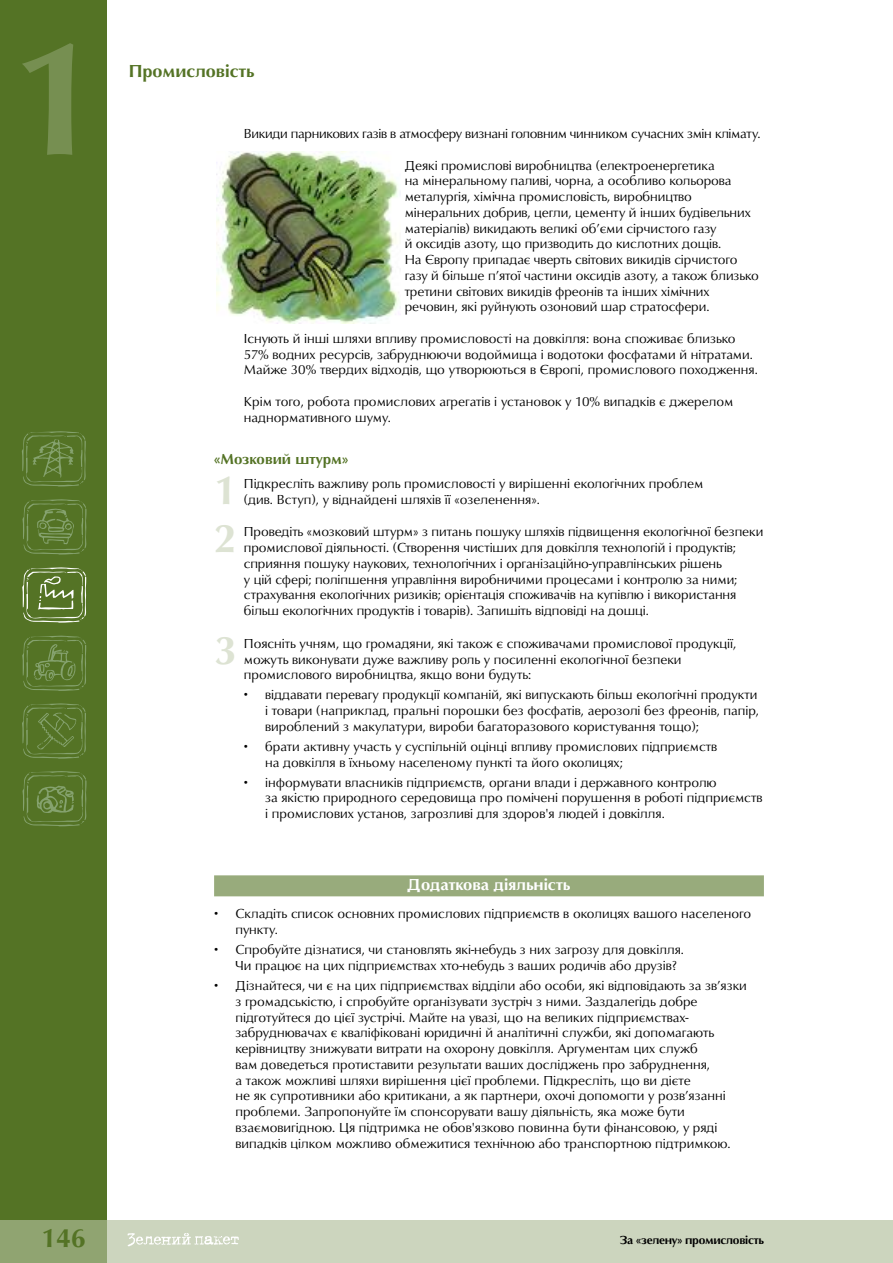
<style>
.page{position:relative;width:893px;height:1263px;background:#fff}
.page>*{position:absolute;margin:0;border:0;box-sizing:border-box;transform-origin:0 0}
.t1{font:700 165px "URW Classico TCY";color:#768f51}
.t2{font:700 41.25px "URW Classico TCY";color:#dde3d3}
.t3{font:700 27px "URW Classico TCY";color:#547325}
.t4{font:700 18px "URW Classico TCY";color:#547325}
.t5{font:700 16.5px "URW Classico TCY";color:#fff}
.t6{font:700 15px "URW Classico TCY";color:#547325}
.t7{font:13.5px/15.8px "URW Classico TCY";color:#000}
.t8{font:13.5px "URW Classico TCY";letter-spacing:-.02em;color:#000}
.t9{font:700 12px "URW Classico TCY";letter-spacing:-.02em;color:#000}
</style>
<div class="page">
<div style="left:0;top:1220px;width:893px;height:43px;background:#ccd5be"></div>
<div style="left:0;top:0;width:106px;height:1263px;background:#547325"></div>
<div style="left:0;top:1220px;width:106px;height:43px;background:#90a471"></div>
<svg style="left:128px;top:1233px;width:111px;height:13px"></svg>
<svg style="left:22px;top:636px;width:64px;height:55px"></svg>
<svg style="left:22px;top:703px;width:64px;height:56px"></svg>
<svg style="left:23px;top:771px;width:63px;height:55px"></svg>
<svg style="left:23px;top:499px;width:63px;height:56px"></svg>
<svg style="left:22px;top:567px;width:64px;height:56px"></svg>
<svg style="left:22px;top:431px;width:64px;height:55px"></svg>
<div style="left:214px;top:875px;width:550px;height:21px;background:#98ab7c"></div>
<img style="left:216px;top:151px;width:184px;height:172px">
<h1 class="t1" style="left:11px;top:1px;width:92px">1</h1>
<h3 class="t3" style="left:41px;top:1222px;width:46px">146</h3>
<h3 class="t4" style="left:129px;top:61px;width:127px">Промисловість</h3>
<p class="t8" style="left:244px;top:126px;width:518px">Викиди парникових газів в атмосферу визнані головним чинником сучасних змін клімату.</p>
<p class="t7" style="left:405px;top:157px;width:356px">Деякі промислові виробництва (електроенергетика<br>на мінеральному паливі, чорна, а особливо кольорова металургія, хімічна промисловість, виробництво мінеральних добрив, цегли, цементу й інших будівельних матеріалів) викидають великі об’єми сірчистого газу<br>й оксидів азоту, що призводить до кислотних дощів.<br>На Європу припадає чверть світових викидів сірчистого газу й більше п’ятої частини оксидів азоту, а також близько третини світових викидів фреонів та інших хімічних речовин, які руйнують озоновий шар стратосфери.</p>
<p class="t7" style="left:244px;top:330px;width:515px">Існують й інші шляхи впливу промисловості на довкілля: вона споживає близько<br>57% водних ресурсів, забруднюючи водоймища і водотоки фосфатами й нітратами.<br>Майже 30% твердих відходів, що утворюються в Європі, промислового походження.</p>
<p class="t7" style="left:244px;top:393px;width:491px">Крім того, робота промислових агрегатів і установок у 10% випадків є джерелом наднормативного шуму.</p>
<p class="t6" style="left:214px;top:450px;width:136px">«Мозковий штурм»</p>
<h2 class="t2" style="left:214px;top:465px;width:24px">1</h2>
<p class="t7" style="left:244px;top:475px;width:461px">Підкресліть важливу роль промисловості у вирішенні екологічних проблем (див. Вступ), у віднайдені шляхів її «озеленення».</p>
<h2 class="t2" style="left:214px;top:514px;width:24px">2</h2>
<p class="t7" style="left:244px;top:524px;width:521px">Проведіть «мозковий штурм» з питань пошуку шляхів підвищення екологічної безпеки промислової діяльності. (Створення чистіших для довкілля технологій і продуктів; сприяння пошуку наукових, технологічних і організаційно-управлінських рішень<br>у цій сфері; поліпшення управління виробничими процесами і контролю за ними; страхування екологічних ризиків; орієнтація споживачів на купівлю і використання більш екологічних продуктів і товарів). Запишіть відповіді на дошці.</p>
<h2 class="t2" style="left:214px;top:625px;width:24px">3</h2>
<p class="t7" style="left:244px;top:635px;width:494px">Поясніть учням, що громадяни, які також є споживачами промислової продукції, можуть виконувати дуже важливу роль у посиленні екологічної безпеки промислового виробництва, якщо вони будуть:</p>
<p class="t7" style="left:265px;top:687px;width:495px;text-indent:-21px">• віддавати перевагу продукції компаній, які випускають більш екологічні продукти і товари (наприклад, пральні порошки без фосфатів, аерозолі без фреонів, папір, вироблений з макулатури, вироби багаторазового користування тощо);</p>
<p class="t7" style="left:265px;top:738px;width:454px;text-indent:-21px">• брати активну участь у суспільній оцінці впливу промислових підприємств на довкілля в їхньому населеному пункті та його околицях;</p>
<p class="t7" style="left:265px;top:774px;width:499px;text-indent:-21px">• інформувати власників підприємств, органи влади і державного контролю<br>за якістю природного середовища про помічені порушення в роботі підприємств і промислових установ, загрозливі для здоров'я людей і довкілля.</p>
<p class="t5" style="left:408px;top:875px;width:164px">Додаткова діяльність</p>
<p class="t7" style="left:235px;top:906px;width:517px;text-indent:-21px">• Складіть список основних промислових підприємств в околицях вашого населеного пункту.</p>
<p class="t7" style="left:235px;top:942px;width:450px;text-indent:-21px">• Спробуйте дізнатися, чи становлять які-небудь з них загрозу для довкілля.<br>Чи працює на цих підприємствах хто-небудь з ваших родичів або друзів?</p>
<p class="t7" style="left:235px;top:977px;width:513px;text-indent:-21px">• Дізнайтеся, чи є на цих підприємствах відділи або особи, які відповідають за зв’язки з громадськістю, і спробуйте організувати зустріч з ними. Заздалегідь добре підготуйтеся до цієї зустрічі. Майте на увазі, що на великих підприємствах&shy;забруднювачах є кваліфіковані юридичні й аналітичні служби, які допомагають керівництву знижувати витрати на охорону довкілля. Аргументам цих служб<br>вам доведеться протиставити результати ваших досліджень про забруднення,<br>а також можливі шляхи вирішення цієї проблеми. Підкресліть, що ви дієте<br>не як супротивники або критикани, а як партнери, охочі допомогти у розв’язанні проблеми. Запропонуйте їм спонсорувати вашу діяльність, яка може бути взаємовигідною. Ця підтримка не обов'язково повинна бути фінансовою, у ряді випадків цілком можливо обмежитися технічною або транспортною підтримкою.</p>
<p class="t9" style="left:620px;top:1233px;width:145px">За «зелену» промисловість</p>
</div>
